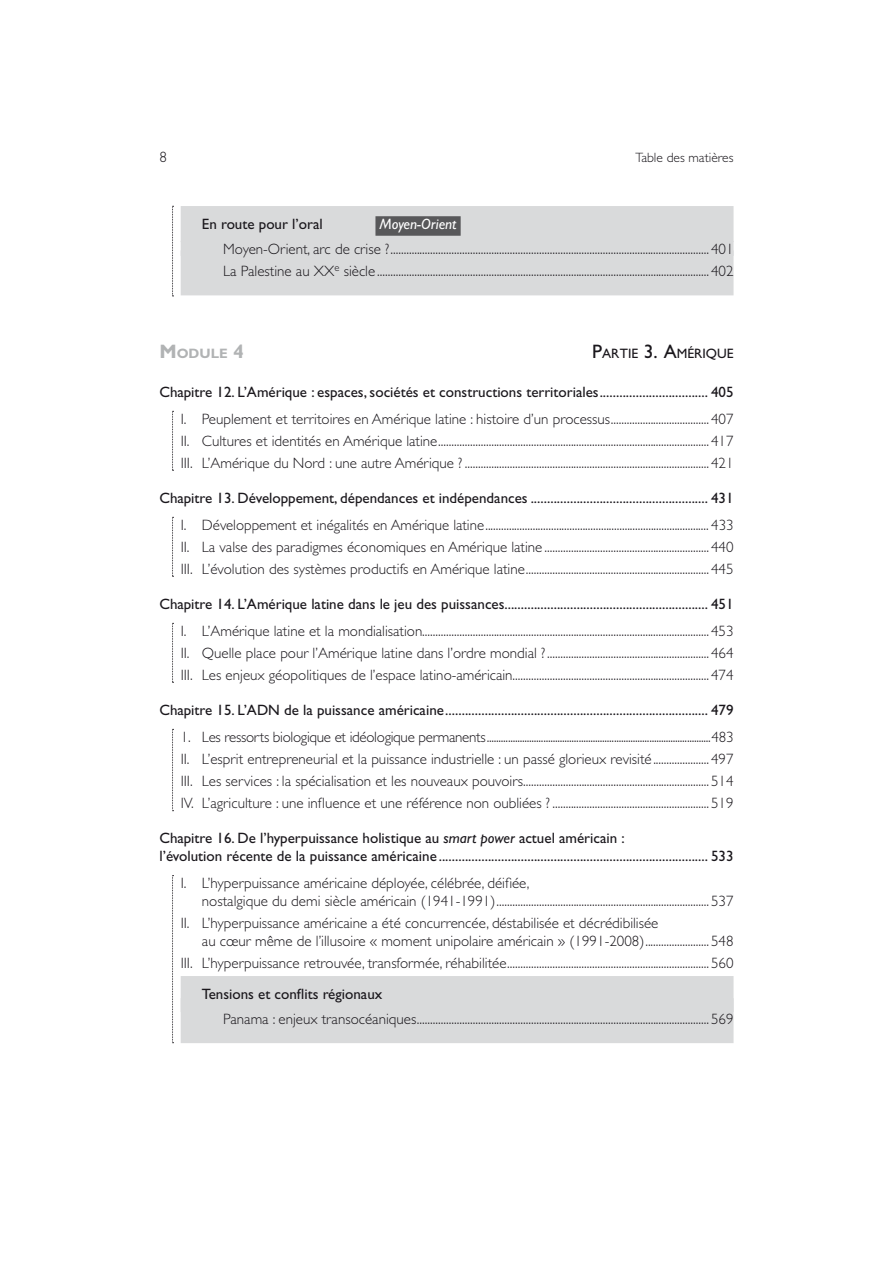
<style>
.page{position:relative;width:893px;height:1263px;background:#fff}
.page>*{position:absolute;margin:0;border:0;box-sizing:border-box;transform-origin:0 0}
.t1{font:300 15px/22.2px "Gill Sans Std";color:#1a171c;text-align:justify}
.t2{font:15px/18px "Gill Sans Std";color:#1a171c}
.t3{font:italic 15px "Gill Sans Std";color:#fff}
.t4{font:13.65px "Gill Sans Std";color:#1a171c}
.t5{font:700 13.65px "Gill Sans Std";color:#b1b3b4}
.t6{font:300 13.5px "Gill Sans Std";color:#1a171c}
.s1{font-size:19.5px}
.s2{font-style:italic}
</style>
<div class="page">
<div style="left:181px;top:206px;width:552px;height:36px;background:#d9dadb"></div>
<div style="left:375px;top:216px;width:86px;height:20px;background:#58585a"></div>
<div style="left:181px;top:241px;width:552px;height:15px;background:#d9dadb"></div>
<div style="left:181px;top:250px;width:552px;height:45px;background:#d9dadb"></div>
<div style="left:181px;top:976px;width:552px;height:36px;background:#d9dadb"></div>
<div style="left:181px;top:998px;width:552px;height:45px;background:#d9dadb"></div>
<svg style="left:172px;top:206px;width:2px;height:91px"></svg>
<svg style="left:172px;top:411px;width:2px;height:60px"></svg>
<svg style="left:172px;top:517px;width:2px;height:60px"></svg>
<svg style="left:172px;top:623px;width:2px;height:60px"></svg>
<svg style="left:172px;top:729px;width:2px;height:82px"></svg>
<svg style="left:172px;top:875px;width:2px;height:168px"></svg>
<p class="t1" style="left:159px;top:148px;width:9px">8</p>
<p class="t6" style="left:635px;top:153px;width:100px">Table des matières</p>
<p class="t2" style="left:202px;top:217px;width:122px">En route pour l’oral</p>
<p class="t3" style="left:380px;top:219px;width:78px">Moyen-Orient</p>
<p class="t1" style="left:223px;top:239px;width:512px">Moyen-Orient, arc de crise ? ........................................................................................................................ 401<br>La Palestine au XX<sup>e</sup> siècle .............................................................................................................................402</p>
<p class="t5" style="left:159px;top:349px;width:86px"><span class="s1">M</span>ODULE <span class="s1">4</span></p>
<p class="t4" style="left:592px;top:349px;width:143px"><span class="s1">P</span>ARTIE <span class="s1">3. A</span>MÉRIQUE</p>
<p class="t2" style="left:217px;top:385px;width:9px">1</p>
<p class="t2" style="left:159px;top:385px;width:576px">Chapitre 2. L’Amérique : espaces, sociétés et constructions territoriales ................................. 405</p>
<p class="t1" style="left:181px;top:409px;width:554px">I. Peuplement et territoires en Amérique latine : histoire d’un processus .....................................407<br>II. Cultures et identités en Amérique latine ......................................................................................................417<br>III. L’Amérique du Nord : une autre Amérique ? ............................................................................................421</p>
<p class="t2" style="left:217px;top:491px;width:9px">1</p>
<p class="t2" style="left:159px;top:491px;width:576px">Chapitre 3. Développement, dépendances et indépendances ...................................................... 431</p>
<p class="t1" style="left:181px;top:515px;width:554px">I. Développement et inégalités en Amérique latine ..................................................................................... 433<br>II. La valse des paradigmes économiques en Amérique latine ..............................................................440<br>III. L’évolution des systèmes productifs en Amérique latine .....................................................................445</p>
<p class="t2" style="left:217px;top:597px;width:9px">1</p>
<p class="t2" style="left:159px;top:597px;width:576px">Chapitre 4. L’Amérique latine dans le jeu des puissances.............................................................. 451</p>
<p class="t1" style="left:181px;top:621px;width:554px">I. L’Amérique latine et la mondialisation............................................................................................................453<br>II. Quelle place pour l’Amérique latine dans l’ordre mondial ? .............................................................464<br>III. Les enjeux géopolitiques de l’espace latino-américain..........................................................................474</p>
<p class="t2" style="left:217px;top:703px;width:9px">1</p>
<p class="t2" style="left:159px;top:703px;width:576px">Chapitre 5. L’ADN de la puissance américaine ................................................................................ 479</p>
<p class="t1" style="left:181px;top:727px;width:554px">1. Les ressorts biologique et idéologique permanents ...............................................................................................483<br>II. L’esprit entrepreneurial et la puissance industrielle : un passé glorieux revisité .....................497<br>III. Les services : la spécialisation et les nouveaux pouvoirs......................................................................514<br>IV. L’agriculture : une influence et une référence non oubliées ? ...........................................................519</p>
<p class="t2" style="left:217px;top:831px;width:9px">1</p>
<p class="t2" style="left:159px;top:831px;width:576px">Chapitre 6. De l’hyperpuissance holistique au <span class="s2">smart power</span> actuel américain :<br>l’évolution récente de la puissance américaine .................................................................................. 533</p>
<p class="t1" style="left:202px;top:876px;width:533px;line-height:18px;text-indent:-21px">I. L’hyperpuissance américaine déployée, célébrée, déifiée,<br>nostalgique du demi siècle américain (1941-1991) ................................................................................537</p>
<p class="t1" style="left:202px;top:916px;width:533px;line-height:18px;text-indent:-21px">II. L’hyperpuissance américaine a été concurrencée, déstabilisée et décrédibilisée<br>au cœur même de l’illusoire « moment unipolaire américain » (1991-2008) ........................548</p>
<p class="t1" style="left:181px;top:954px;width:554px">III. L’hyperpuissance retrouvée, transformée, réhabilitée ............................................................................560</p>
<p class="t2" style="left:202px;top:987px;width:182px">Tensions et conflits régionaux</p>
<p class="t1" style="left:223px;top:1009px;width:512px">Panama : enjeux transocéaniques ..............................................................................................................569</p>
</div>
